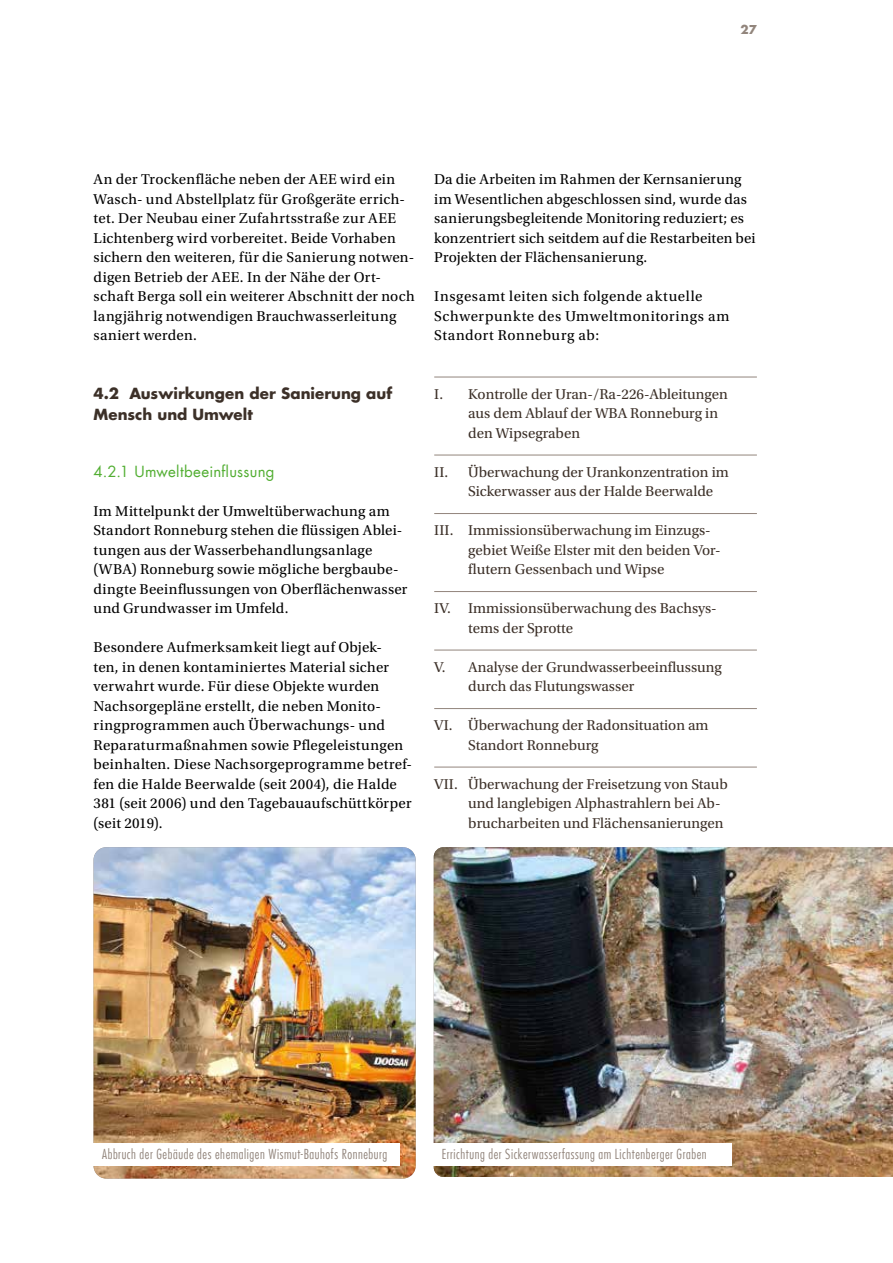
<style>
.page{position:relative;width:893px;height:1263px;background:#fff}
.page>*{position:absolute;margin:0;border:0;box-sizing:border-box;transform-origin:0 0}
.t1{font:15px/19.5px "Utopia Std";letter-spacing:.015em;color:#000}
.t2{font:15px/19.5px "Utopia Std";color:#3c3028}
.t3{font:15px/19.5px "Utopia Std";letter-spacing:.035em;color:#000}
.t4{font:700 15px/21.6px "Futura Com";color:#3c3028}
.t5{font:15px "Futura Com";letter-spacing:.02em;color:#52ae32}
.t6{font:300 condensed 13.5px "Futura Com";letter-spacing:.04em;color:#92857c}
.t7{font:700 12px "Futura Com";color:#92857c}
</style>
<div class="page">
<img style="left:434px;top:847px;width:459px;height:330px">
<div style="left:433px;top:1144px;width:298px;height:22px;background:#fff"></div>
<hr style="left:434px;top:377px;width:323px;height:1px;background:#92857c">
<hr style="left:434px;top:455px;width:323px;height:1px;background:#92857c">
<hr style="left:434px;top:513px;width:323px;height:1px;background:#92857c">
<hr style="left:434px;top:591px;width:323px;height:1px;background:#92857c">
<hr style="left:434px;top:650px;width:323px;height:1px;background:#92857c">
<hr style="left:434px;top:708px;width:323px;height:1px;background:#92857c">
<hr style="left:434px;top:767px;width:323px;height:1px;background:#92857c">
<img style="left:94px;top:847px;width:322px;height:331px">
<div style="left:94px;top:1144px;width:306px;height:22px;background:#fff"></div>
<p class="t7" style="left:740px;top:20px;width:18px">27</p>
<p class="t1" style="left:94px;top:170px;width:323px">An der Trockenfläche neben der AEE wird ein Wasch- und Abstellplatz für Großgeräte errich&shy;tet. Der Neubau einer Zufahrtsstraße zur AEE Lichtenberg wird vorbereitet. Beide Vorhaben sichern den weiteren, für die Sanierung notwen&shy;digen Betrieb der AEE. In der Nähe der Ort&shy;schaft Berga soll ein weiterer Abschnitt der noch langjährig notwendigen Brauchwasserleitung saniert werden.</p>
<p class="t4" style="left:94px;top:382px;width:300px">4.2 Auswirkungen der Sanierung auf<br>Mensch und Umwelt</p>
<p class="t5" style="left:94px;top:461px;width:183px">4.2.1 Umweltbeeinflussung</p>
<p class="t1" style="left:94px;top:501px;width:315px">Im Mittelpunkt der Umweltüberwachung am Standort Ronneburg stehen die flüssigen Ablei&shy;tungen aus der Wasserbehandlungsanlage (WBA) Ronneburg sowie mögliche bergbaube&shy;dingte Beeinflussungen von Oberflächenwasser und Grundwasser im Umfeld.</p>
<p class="t1" style="left:94px;top:638px;width:320px">Besondere Aufmerksamkeit liegt auf Objek-<br>ten, in denen kontaminiertes Material sicher verwahrt wurde. Für diese Objekte wurden Nachsorgepläne erstellt, die neben Monito&shy;ringprogrammen auch Überwachungs- und Reparaturmaßnahmen sowie Pflegeleistungen beinhalten. Diese Nachsorgeprogramme betref&shy;fen die Halde Beerwalde (seit 2004), die Halde 381 (seit 2006) und den Tagebauaufschüttkörper (seit 2019).</p>
<p class="t1" style="left:434px;top:170px;width:323px">Da die Arbeiten im Rahmen der Kernsanierung im Wesentlichen abgeschlossen sind, wurde das sanierungsbegleitende Monitoring reduziert; es konzentriert sich seitdem auf die Restarbeiten bei Projekten der Flächensanierung.</p>
<p class="t3" style="left:434px;top:287px;width:297px">Insgesamt leiten sich folgende aktuelle<br>Schwerpunkte des Umweltmonitorings am<br>Standort Ronneburg ab:</p>
<p class="t2" style="left:468px;top:384px;width:261px;text-indent:-34px">I. Kontrolle der Uran-/Ra-226-Ableitungen aus dem Ablauf der WBA Ronneburg in den Wipsegraben</p>
<p class="t2" style="left:468px;top:462px;width:262px;text-indent:-34px">II. Überwachung der Urankonzentration im<br>Sickerwasser aus der Halde Beerwalde</p>
<p class="t2" style="left:468px;top:521px;width:254px;text-indent:-34px">III. Immissionsüberwachung im Einzugs&shy;gebiet Weiße Elster mit den beiden Vor&shy;flutern Gessenbach und Wipse</p>
<p class="t2" style="left:468px;top:599px;width:250px;text-indent:-34px">IV. Immissionsüberwachung des Bachsys&shy;tems der Sprotte</p>
<p class="t2" style="left:468px;top:657px;width:255px;text-indent:-34px">V. Analyse der Grundwasserbeeinflussung durch das Flutungswasser</p>
<p class="t2" style="left:468px;top:716px;width:242px;text-indent:-34px">VI. Überwachung der Radonsituation am<br>Standort Ronneburg</p>
<p class="t2" style="left:468px;top:774px;width:261px;text-indent:-34px">VII. Überwachung der Freisetzung von Staub und langlebigen Alphastrahlern bei Ab&shy;brucharbeiten und Flächensanierungen</p>
<p class="t6" style="left:102px;top:1146px;width:287px">Abbruch der Gebäude des ehemaligen Wismut-Bauhofs Ronneburg</p>
<p class="t6" style="left:442px;top:1146px;width:266px">Errichtung der Sickerwasserfassung am Lichtenberger Graben</p>
</div>
